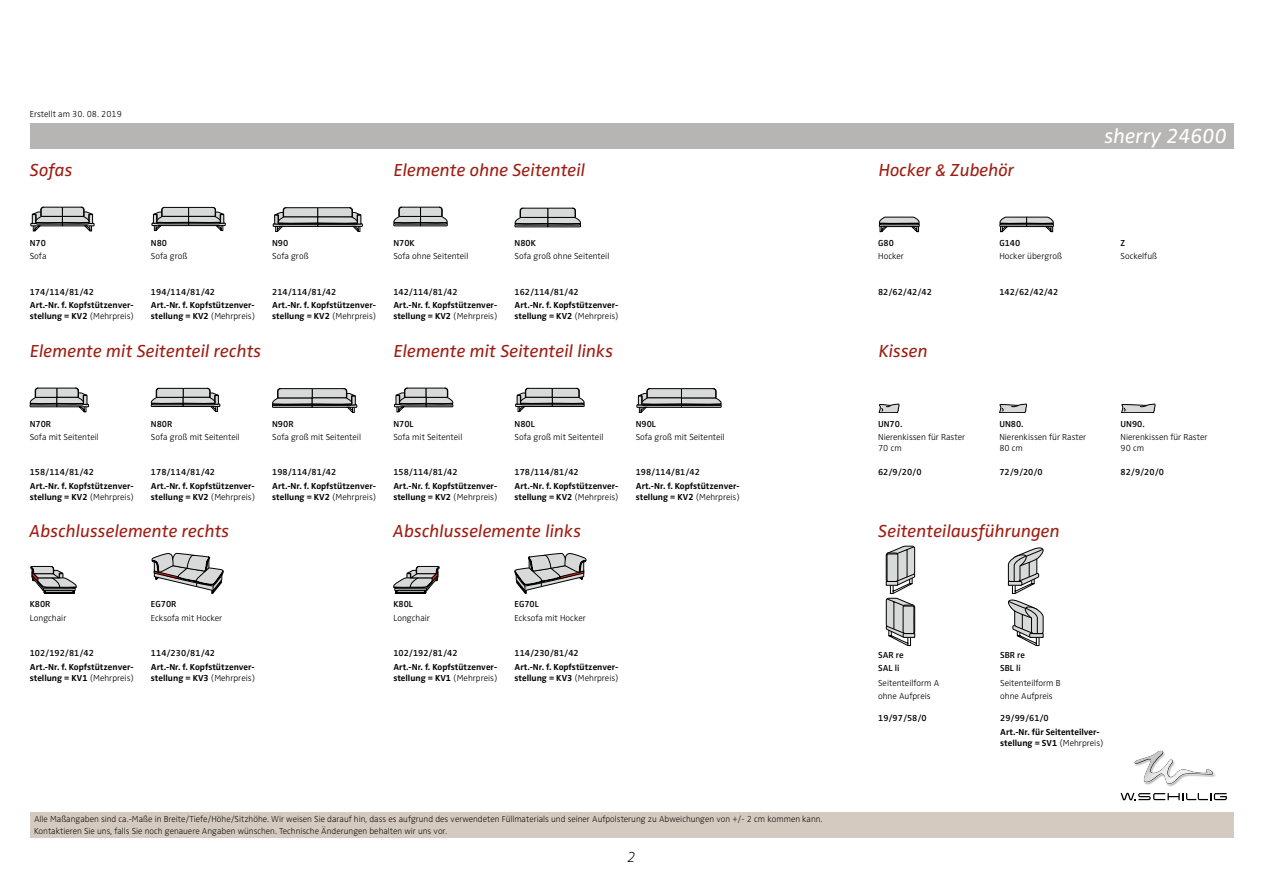
<style>
.page{position:relative;width:1263px;height:893px;background:#fff}
.page>*{position:absolute;margin:0;border:0;box-sizing:border-box;transform-origin:0 0}
.t1{font:italic 21px "Zwo Pro";color:#fff}
.t2{font:italic 18px "Zwo Pro";color:#9e1d12}
.t3{font:italic 300 expanded 15px "Zwo Pro";color:#000}
.t4{font:700 9px/10.8px "Zwo Pro";color:#000}
.t5{font:300 9px/10.8px "Zwo Pro";color:#000}
.t6{font:600 9px/13.4px "Zwo Pro";color:#000}
.t7{font:300 expanded 9px/12px "Zwo Pro";color:#000}
.s1{font-weight:300}
</style>
<div class="page">
<div style="left:30px;top:123px;width:1203px;height:26px;background:#b6b5b4"></div>
<div style="left:30px;top:812px;width:1203px;height:26px;background:#d5cabf"></div>
<svg style="left:30px;top:207px;width:64px;height:24px"></svg>
<svg style="left:152px;top:207px;width:74px;height:24px"></svg>
<svg style="left:273px;top:207px;width:90px;height:25px"></svg>
<svg style="left:393px;top:207px;width:55px;height:20px"></svg>
<svg style="left:514px;top:208px;width:67px;height:20px"></svg>
<svg style="left:879px;top:217px;width:40px;height:15px"></svg>
<svg style="left:999px;top:217px;width:55px;height:15px"></svg>
<svg style="left:30px;top:388px;width:59px;height:24px"></svg>
<svg style="left:151px;top:388px;width:69px;height:24px"></svg>
<svg style="left:272px;top:388px;width:85px;height:25px"></svg>
<svg style="left:394px;top:388px;width:59px;height:24px"></svg>
<svg style="left:515px;top:388px;width:70px;height:24px"></svg>
<svg style="left:636px;top:388px;width:86px;height:25px"></svg>
<svg style="left:879px;top:404px;width:21px;height:9px"></svg>
<svg style="left:999px;top:404px;width:28px;height:9px"></svg>
<svg style="left:1121px;top:404px;width:35px;height:9px"></svg>
<svg style="left:30px;top:566px;width:47px;height:28px"></svg>
<svg style="left:151px;top:553px;width:73px;height:41px"></svg>
<svg style="left:393px;top:566px;width:46px;height:28px"></svg>
<svg style="left:514px;top:553px;width:73px;height:41px"></svg>
<svg style="left:886px;top:546px;width:29px;height:100px"></svg>
<svg style="left:1008px;top:548px;width:35px;height:46px"></svg>
<svg style="left:1008px;top:600px;width:35px;height:46px"></svg>
<svg style="left:1146px;top:750px;width:69px;height:35px"></svg>
<img style="left:1134px;top:751px;width:79px;height:33px">
<svg style="left:1120px;top:793px;width:107px;height:7px"></svg>
<p class="t5" style="left:30px;top:109px;width:94px">Erstellt am 30. 08. 2019</p>
<h2 class="t2" style="left:30px;top:159px;width:44px">Sofas</h2>
<h2 class="t2" style="left:394px;top:159px;width:193px">Elemente ohne Seitenteil</h2>
<h2 class="t2" style="left:879px;top:159px;width:137px">Hocker &amp; Zubehör</h2>
<p class="t6" style="left:30px;top:236px;width:18px">N70</p>
<p class="t5" style="left:30px;top:251px;width:18px">Sofa</p>
<p class="t6" style="left:30px;top:285px;width:66px">174/114/81/42</p>
<p class="t6" style="left:151px;top:236px;width:18px">N80</p>
<p class="t5" style="left:151px;top:251px;width:38px">Sofa groß</p>
<p class="t6" style="left:151px;top:285px;width:66px">194/114/81/42</p>
<p class="t6" style="left:272px;top:236px;width:18px">N90</p>
<p class="t5" style="left:272px;top:251px;width:38px">Sofa groß</p>
<p class="t6" style="left:272px;top:285px;width:66px">214/114/81/42</p>
<p class="t6" style="left:393px;top:236px;width:23px">N70K</p>
<p class="t5" style="left:393px;top:251px;width:77px">Sofa ohne Seitenteil</p>
<p class="t6" style="left:393px;top:285px;width:66px">142/114/81/42</p>
<p class="t6" style="left:514px;top:236px;width:23px">N80K</p>
<p class="t5" style="left:514px;top:251px;width:96px">Sofa groß ohne Seitenteil</p>
<p class="t6" style="left:514px;top:285px;width:66px">162/114/81/42</p>
<p class="t6" style="left:878px;top:236px;width:17px">G80</p>
<p class="t5" style="left:878px;top:251px;width:27px">Hocker</p>
<p class="t6" style="left:878px;top:285px;width:55px">82/62/42/42</p>
<p class="t4" style="left:30px;top:300px;width:106px">Art.-Nr. f. Kopfstützenver&shy;stellung = KV2 <span class="s1">(Mehrpreis)</span></p>
<p class="t4" style="left:151px;top:300px;width:106px">Art.-Nr. f. Kopfstützenver&shy;stellung = KV2 <span class="s1">(Mehrpreis)</span></p>
<p class="t4" style="left:272px;top:300px;width:106px">Art.-Nr. f. Kopfstützenver&shy;stellung = KV2 <span class="s1">(Mehrpreis)</span></p>
<p class="t4" style="left:393px;top:300px;width:106px">Art.-Nr. f. Kopfstützenver&shy;stellung = KV2 <span class="s1">(Mehrpreis)</span></p>
<p class="t4" style="left:514px;top:300px;width:106px">Art.-Nr. f. Kopfstützenver&shy;stellung = KV2 <span class="s1">(Mehrpreis)</span></p>
<h2 class="t2" style="left:30px;top:340px;width:233px">Elemente mit Seitenteil rechts</h2>
<h2 class="t2" style="left:394px;top:340px;width:221px">Elemente mit Seitenteil links</h2>
<h2 class="t2" style="left:879px;top:340px;width:51px">Kissen</h2>
<p class="t6" style="left:999px;top:236px;width:22px">G140</p>
<p class="t5" style="left:999px;top:251px;width:64px">Hocker übergroß</p>
<p class="t6" style="left:999px;top:285px;width:60px">142/62/42/42</p>
<h1 class="t1" style="left:1104px;top:124px;width:124px">sherry 24600</h1>
<p class="t6" style="left:1120px;top:236px;width:6px">Z</p>
<p class="t5" style="left:1120px;top:251px;width:38px">Sockelfuß</p>
<p class="t6" style="left:30px;top:417px;width:23px">N70R</p>
<p class="t5" style="left:30px;top:432px;width:71px">Sofa mit Seitenteil</p>
<p class="t6" style="left:30px;top:466px;width:66px">158/114/81/42</p>
<p class="t6" style="left:151px;top:417px;width:23px">N80R</p>
<p class="t5" style="left:151px;top:432px;width:90px">Sofa groß mit Seitenteil</p>
<p class="t6" style="left:151px;top:466px;width:66px">178/114/81/42</p>
<p class="t6" style="left:272px;top:417px;width:23px">N90R</p>
<p class="t5" style="left:272px;top:432px;width:90px">Sofa groß mit Seitenteil</p>
<p class="t6" style="left:272px;top:466px;width:66px">198/114/81/42</p>
<p class="t6" style="left:393px;top:417px;width:22px">N70L</p>
<p class="t5" style="left:393px;top:432px;width:71px">Sofa mit Seitenteil</p>
<p class="t6" style="left:393px;top:466px;width:66px">158/114/81/42</p>
<p class="t6" style="left:514px;top:417px;width:22px">N80L</p>
<p class="t5" style="left:514px;top:432px;width:90px">Sofa groß mit Seitenteil</p>
<p class="t6" style="left:514px;top:466px;width:66px">178/114/81/42</p>
<p class="t6" style="left:636px;top:417px;width:22px">N90L</p>
<p class="t5" style="left:636px;top:432px;width:90px">Sofa groß mit Seitenteil</p>
<p class="t6" style="left:636px;top:466px;width:66px">198/114/81/42</p>
<p class="t6" style="left:878px;top:417px;width:26px">UN70.</p>
<p class="t5" style="left:878px;top:432px;width:88px">Nierenkissen für Raster<br>70 cm</p>
<p class="t6" style="left:878px;top:466px;width:45px">62/9/20/0</p>
<p class="t6" style="left:999px;top:417px;width:26px">UN80.</p>
<p class="t5" style="left:999px;top:432px;width:88px">Nierenkissen für Raster<br>80 cm</p>
<p class="t6" style="left:999px;top:466px;width:45px">72/9/20/0</p>
<p class="t4" style="left:30px;top:481px;width:106px">Art.-Nr. f. Kopfstützenver&shy;stellung = KV2 <span class="s1">(Mehrpreis)</span></p>
<p class="t4" style="left:151px;top:481px;width:106px">Art.-Nr. f. Kopfstützenver&shy;stellung = KV2 <span class="s1">(Mehrpreis)</span></p>
<p class="t4" style="left:272px;top:481px;width:106px">Art.-Nr. f. Kopfstützenver&shy;stellung = KV2 <span class="s1">(Mehrpreis)</span></p>
<p class="t4" style="left:393px;top:481px;width:106px">Art.-Nr. f. Kopfstützenver&shy;stellung = KV2 <span class="s1">(Mehrpreis)</span></p>
<p class="t4" style="left:514px;top:481px;width:106px">Art.-Nr. f. Kopfstützenver&shy;stellung = KV2 <span class="s1">(Mehrpreis)</span></p>
<p class="t4" style="left:636px;top:481px;width:106px">Art.-Nr. f. Kopfstützenver&shy;stellung = KV2 <span class="s1">(Mehrpreis)</span></p>
<h2 class="t2" style="left:29px;top:521px;width:202px">Abschlusselemente rechts</h2>
<h2 class="t2" style="left:393px;top:521px;width:190px">Abschlusselemente links</h2>
<h2 class="t2" style="left:878px;top:521px;width:183px">Seitenteilausführungen</h2>
<p class="t6" style="left:30px;top:598px;width:22px">K80R</p>
<p class="t5" style="left:30px;top:613px;width:38px">Longchair</p>
<p class="t6" style="left:151px;top:598px;width:27px">EG70R</p>
<p class="t5" style="left:151px;top:613px;width:73px">Ecksofa mit Hocker</p>
<p class="t6" style="left:393px;top:598px;width:21px">K80L</p>
<p class="t5" style="left:393px;top:613px;width:38px">Longchair</p>
<p class="t6" style="left:514px;top:598px;width:26px">EG70L</p>
<p class="t5" style="left:514px;top:613px;width:73px">Ecksofa mit Hocker</p>
<p class="t6" style="left:1120px;top:417px;width:26px">UN90.</p>
<p class="t5" style="left:1120px;top:432px;width:88px">Nierenkissen für Raster<br>90 cm</p>
<p class="t6" style="left:1120px;top:466px;width:45px">82/9/20/0</p>
<p class="t6" style="left:30px;top:647px;width:66px">102/192/81/42</p>
<p class="t4" style="left:30px;top:662px;width:106px">Art.-Nr. f. Kopfstützenver&shy;stellung = KV1 <span class="s1">(Mehrpreis)</span></p>
<p class="t6" style="left:151px;top:647px;width:66px">114/230/81/42</p>
<p class="t4" style="left:151px;top:662px;width:106px">Art.-Nr. f. Kopfstützenver&shy;stellung = KV3 <span class="s1">(Mehrpreis)</span></p>
<p class="t6" style="left:393px;top:647px;width:66px">102/192/81/42</p>
<p class="t4" style="left:393px;top:662px;width:106px">Art.-Nr. f. Kopfstützenver&shy;stellung = KV1 <span class="s1">(Mehrpreis)</span></p>
<p class="t6" style="left:514px;top:647px;width:66px">114/230/81/42</p>
<p class="t6" style="left:878px;top:649px;width:27px">SAR re<br>SAL li</p>
<p class="t5" style="left:878px;top:676px;width:63px;line-height:13.4px">Seitenteilform A ohne Aufpreis</p>
<p class="t6" style="left:878px;top:712px;width:50px">19/97/58/0</p>
<p class="t4" style="left:514px;top:662px;width:106px">Art.-Nr. f. Kopfstützenver&shy;stellung = KV3 <span class="s1">(Mehrpreis)</span></p>
<p class="t7" style="left:34px;top:814px;width:790px">Alle Maßangaben sind ca.-Maße in Breite/Tiefe/Höhe/Sitzhöhe. Wir weisen Sie darauf hin, dass es aufgrund des verwendeten Füllmaterials und seiner Aufpolsterung zu Abweichungen von +/- 2 cm kommen kann.<br>Kontaktieren Sie uns, falls Sie noch genauere Angaben wünschen. Technische Änderungen behalten wir uns vor.</p>
<h3 class="t3" style="left:627px;top:848px;width:10px">2</h3>
<p class="t6" style="left:1000px;top:649px;width:26px">SBR re<br>SBL li</p>
<p class="t5" style="left:1000px;top:676px;width:62px;line-height:13.4px">Seitenteilform B ohne Aufpreis</p>
<p class="t4" style="left:1000px;top:726px;width:105px">Art.-Nr. für Seitenteilver&shy;stellung = SV1 <span class="s1">(Mehrpreis)</span></p>
<p class="t6" style="left:1000px;top:712px;width:50px">29/99/61/0</p>
</div>
